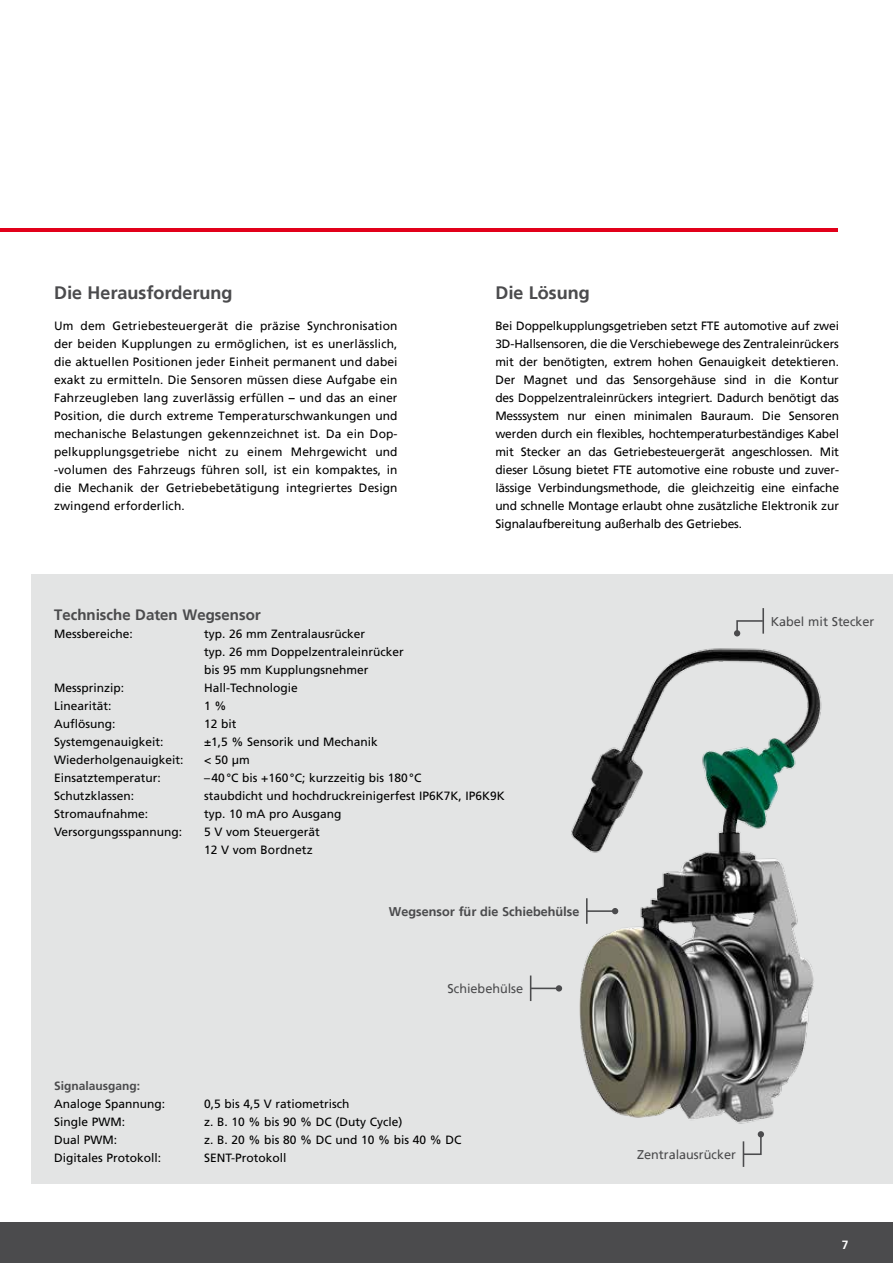
<style>
.page{position:relative;width:893px;height:1263px;background:#fff}
.page>*{position:absolute;margin:0;border:0;box-sizing:border-box;transform-origin:0 0}
.t1{font:700 18px "Frutiger Linotype";color:#4b4b4d}
.t2{font:700 15px "Frutiger Linotype";color:#4b4b4d}
.t3{font:12.6px "Frutiger Linotype";color:#4b4b4d}
.t4{font:700 12.6px "Frutiger Linotype";color:#4b4b4d}
.t5{font:12px/18px "Frutiger Linotype";letter-spacing:.01em;color:#000;text-align:justify}
.t6{font:12px/18px "Frutiger LT Std";color:#000}
.t7{font:700 12px "Frutiger LT Std";color:#4b4b4d}
.t8{font:700 12px "Frutiger LT Com";color:#fff}
.s1{font-family:"Frutiger LTCYR"}
.s2{font-family:"Frutiger LT Std"}
</style>
<div class="page">
<div style="left:32px;top:574px;width:861px;height:609px;background:#e3e4e4"></div>
<div style="left:0;top:1222px;width:893px;height:41px;background:#4b4b4d"></div>
<hr style="left:0;top:229px;width:838px;height:3px;background:#e2001a">
<img style="left:529px;top:608px;width:293px;height:516px">
<hr style="left:587px;top:910px;width:28px;height:2px;background:#4b4b4d">
<svg style="left:612px;top:908px;width:6px;height:6px"></svg>
<hr style="left:586px;top:898px;width:2px;height:26px;background:#4b4b4d">
<hr style="left:531px;top:987px;width:28px;height:2px;background:#4b4b4d">
<svg style="left:556px;top:985px;width:6px;height:6px"></svg>
<svg style="left:530px;top:975px;width:1px;height:26px"></svg>
<svg style="left:742px;top:1131px;width:22px;height:36px"></svg>
<h1 class="t1" style="left:54px;top:282px;width:180px">Die Herausforderung</h1>
<p class="t5" style="left:54px;top:316px;width:345px">Um dem Getriebesteuergerät die präzise Synchronisation der beiden Kupplungen zu ermöglichen, ist es unerlässlich, die aktuellen Positionen jeder Einheit permanent und dabei exakt zu ermitteln. Die Sensoren müssen diese Aufgabe ein Fahrzeugleben lang zuverlässig erfüllen – und das an einer Position, die durch extreme Temperaturschwankungen und mechanische Belastungen gekennzeichnet ist. Da ein Dop&shy;pelkupplungsgetriebe nicht zu einem Mehrgewicht und -volumen des Fahrzeugs führen soll, ist ein kompaktes, in die Mechanik der Getriebebetätigung integriertes Design zwingend erforderlich.</p>
<h1 class="t1" style="left:495px;top:282px;width:96px">Die Lösung</h1>
<p class="t5" style="left:495px;top:316px;width:345px">Bei Doppelkupplungsgetrieben setzt FTE automotive auf zwei <span class="s1">3</span>D-Hallsensoren, die die Verschiebewege des Zentraleinrückers mit der benötigten, extrem hohen Genauigkeit detektieren.<br>Der Magnet und das Sensorgehäuse sind in die Kontur des Doppelzentraleinrückers integriert. Dadurch benötigt das Messsystem nur einen minimalen Bauraum. Die Sensoren werden durch ein flexibles, hochtemperaturbeständiges Kabel mit Stecker an das Getriebesteuergerät angeschlossen. Mit dieser Lösung bietet FTE automotive eine robuste und zuver&shy;lässige Verbindungsmethode, die gleichzeitig eine einfache und schnelle Montage erlaubt ohne zusätzliche Elektronik zur Signalaufbereitung außerhalb des Getriebes.</p>
<p class="t2" style="left:54px;top:605px;width:208px">Technische Daten Wegsensor</p>
<p class="t6" style="left:54px;top:625px;width:80px">Messbereiche:</p>
<p class="t6" style="left:204px;top:625px;width:201px">typ. 26 mm Zentralausrücker<br>typ. 26 mm Doppelzentraleinrücker bis 95 mm Kupplungsnehmer</p>
<p class="t6" style="left:54px;top:679px;width:72px">Messprinzip:</p>
<p class="t6" style="left:204px;top:679px;width:95px">Hall-Technologie</p>
<p class="t6" style="left:54px;top:697px;width:59px">Linearität:</p>
<p class="t6" style="left:204px;top:697px;width:24px">1 %</p>
<p class="t6" style="left:54px;top:715px;width:63px">Auflösung:</p>
<p class="t6" style="left:204px;top:715px;width:34px">12 bit</p>
<p class="t6" style="left:54px;top:733px;width:111px">Systemgenauigkeit:</p>
<p class="t6" style="left:204px;top:733px;width:175px">±1,5 % Sensorik und Mechanik</p>
<p class="t6" style="left:54px;top:751px;width:131px">Wiederholgenauigkeit:</p>
<p class="t6" style="left:204px;top:751px;width:47px">&lt; 50 µm</p>
<p class="t6" style="left:54px;top:769px;width:108px">Einsatztemperatur:</p>
<p class="t6" style="left:204px;top:769px;width:219px">–40°C bis +160°C; kurzzeitig bis 180°C</p>
<p class="t6" style="left:54px;top:787px;width:82px">Schutzklassen:</p>
<p class="t6" style="left:204px;top:787px;width:302px">staubdicht und hochdruckreinigerfest IP6K7K, IP6K9K</p>
<p class="t6" style="left:54px;top:805px;width:96px">Stromaufnahme:</p>
<p class="t6" style="left:204px;top:805px;width:139px">typ. 10 mA pro Ausgang</p>
<p class="t6" style="left:54px;top:823px;width:130px">Versorgungsspannung:</p>
<p class="t6" style="left:204px;top:823px;width:117px">5 V vom Steuergerät</p>
<p class="t5" style="left:204px;top:841px;width:110px"><span class="s2">12 V vom</span> Bordnetz</p>
<p class="t4" style="left:389px;top:904px;width:192px">Wegsensor für die Schiebehülse</p>
<p class="t3" style="left:447px;top:981px;width:77px">Schiebehülse</p>
<p class="t7" style="left:54px;top:1079px;width:88px">Signalausgang:</p>
<p class="t6" style="left:54px;top:1095px;width:113px">Analoge Spannung:</p>
<p class="t6" style="left:204px;top:1095px;width:147px">0,5 bis 4,5 V ratiometrisch</p>
<p class="t6" style="left:54px;top:1113px;width:73px">Single PWM:</p>
<p class="t6" style="left:204px;top:1113px;width:200px">z. B. 10 % bis 90 % DC (Duty Cycle)</p>
<p class="t6" style="left:54px;top:1131px;width:65px">Dual PWM:</p>
<p class="t6" style="left:204px;top:1131px;width:259px">z. B. 20 % bis 80 % DC und 10 % bis 40 % DC</p>
<p class="t6" style="left:54px;top:1149px;width:109px">Digitales Protokoll:</p>
<p class="t6" style="left:204px;top:1149px;width:84px">SENT-Protokoll</p>
<p class="t3" style="left:771px;top:614px;width:105px">Kabel mit Stecker</p>
<p class="t3" style="left:637px;top:1147px;width:100px">Zentralausrücker</p>
<p class="t8" style="left:842px;top:1237px;width:8px">7</p>
</div>
